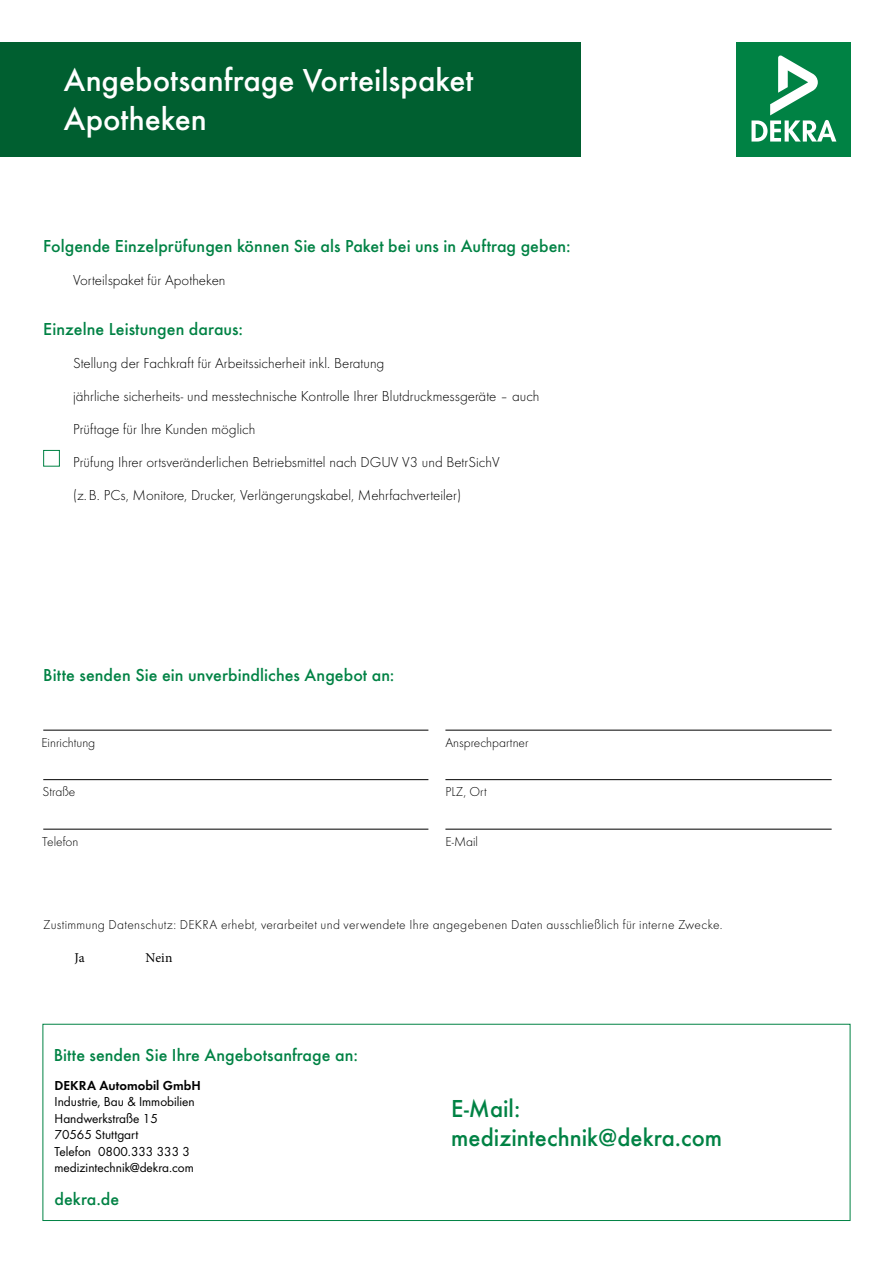
<style>
.page{position:relative;width:893px;height:1263px;background:#fff}
.page>*{position:absolute;margin:0;border:0;box-sizing:border-box;transform-origin:0 0}
.t1{font:500 33px/39px "Futura";color:#fff}
.t2{font:500 25.5px/28.5px "Futura";color:#008244}
.t3{font:500 18px "Futura";letter-spacing:.005em;color:#008244}
.t4{font:300 15px "Futura";color:#000}
.t5{font:300 13.5px "Futura";letter-spacing:.02em;color:#000}
.t6{font:13.5px/16.5px "Futura Boo";color:#000}
.t7{font:300 13.5px "Futura";color:#000}
.t8{font:13.5px "Futura Dem";color:#000}
.t9{font:300 13.5px "Futura";letter-spacing:-.005em;color:#000}
.t10{font:13.5px "Minion Pro";color:#000}
</style>
<div class="page">
<div style="left:0;top:43px;width:581px;height:114px;background:#005f30"></div>
<hr style="left:43px;top:730px;width:385px;height:1px;background:#000">
<hr style="left:43px;top:779px;width:385px;height:1px;background:#000">
<hr style="left:43px;top:829px;width:385px;height:1px;background:#000">
<hr style="left:445px;top:730px;width:387px;height:1px;background:#000">
<hr style="left:445px;top:779px;width:387px;height:1px;background:#000">
<hr style="left:445px;top:829px;width:387px;height:1px;background:#000">
<div style="left:43px;top:450px;width:17px;height:16px;border:1px solid #008244"></div>
<div style="left:736px;top:43px;width:114px;height:114px;background:#008244"></div>
<svg style="left:751px;top:55px;width:85px;height:87px"></svg>
<div style="left:43px;top:1024px;width:807px;height:197px;border:1px solid #008244"></div>
<h1 class="t1" style="left:64px;top:57px;width:411px">Angebotsanfrage Vorteilspaket<br>Apotheken</h1>
<p class="t3" style="left:43px;top:232px;width:529px">Folgende Einzelprüfungen können Sie als Paket bei uns in Auftrag geben:</p>
<p class="t4" style="left:73px;top:270px;width:154px">Vorteilspaket für Apotheken</p>
<p class="t3" style="left:43px;top:315px;width:201px">Einzelne Leistungen daraus:</p>
<p class="t4" style="left:73px;top:353px;width:313px">Stellung der Fachkraft für Arbeitssicherheit inkl. Beratung</p>
<p class="t4" style="left:73px;top:386px;width:468px">jährliche sicherheits- und messtechnische Kontrolle Ihrer Blutdruckmessgeräte – auch</p>
<p class="t4" style="left:73px;top:419px;width:184px">Prüftage für Ihre Kunden möglich</p>
<p class="t4" style="left:73px;top:452px;width:428px">Prüfung Ihrer ortsveränderlichen Betriebsmittel nach DGUV V3 und BetrSichV</p>
<p class="t4" style="left:73px;top:485px;width:390px">(z.B. PCs, Monitore, Drucker, Verlängerungskabel, Mehrfachverteiler)</p>
<p class="t3" style="left:43px;top:661px;width:353px">Bitte senden Sie ein unverbindliches Angebot an:</p>
<p class="t7" style="left:42px;top:734px;width:55px">Einrichtung</p>
<p class="t5" style="left:43px;top:783px;width:34px">Straße</p>
<p class="t9" style="left:42px;top:833px;width:38px">Telefon</p>
<p class="t7" style="left:445px;top:734px;width:85px">Ansprechpartner</p>
<p class="t5" style="left:445px;top:783px;width:43px">PLZ, Ort</p>
<p class="t5" style="left:445px;top:833px;width:34px">E-Mail</p>
<p class="t5" style="left:43px;top:915px;width:681px">Zustimmung Datenschutz: DEKRA erhebt, verarbeitet und verwendete Ihre angegebenen Daten ausschließlich für interne Zwecke.</p>
<p class="t10" style="left:74px;top:948px;width:12px">Ja</p>
<p class="t10" style="left:145px;top:948px;width:29px">Nein</p>
<p class="t3" style="left:54px;top:1041px;width:306px">Bitte senden Sie Ihre Angebotsanfrage an:</p>
<p class="t8" style="left:55px;top:1075px;width:148px">DEKRA Automobil GmbH</p>
<p class="t6" style="left:55px;top:1092px;width:142px">Industrie, Bau &amp; Immobilien<br>Handwerkstraße 15<br>70565 Stuttgart<br>Telefon 0800.333 333 3 medizintechnik@dekra.com</p>
<p class="t3" style="left:55px;top:1185px;width:66px">dekra.de</p>
<h2 class="t2" style="left:451px;top:1092px;width:272px">E-Mail: medizintechnik@dekra.com</h2>
</div>
